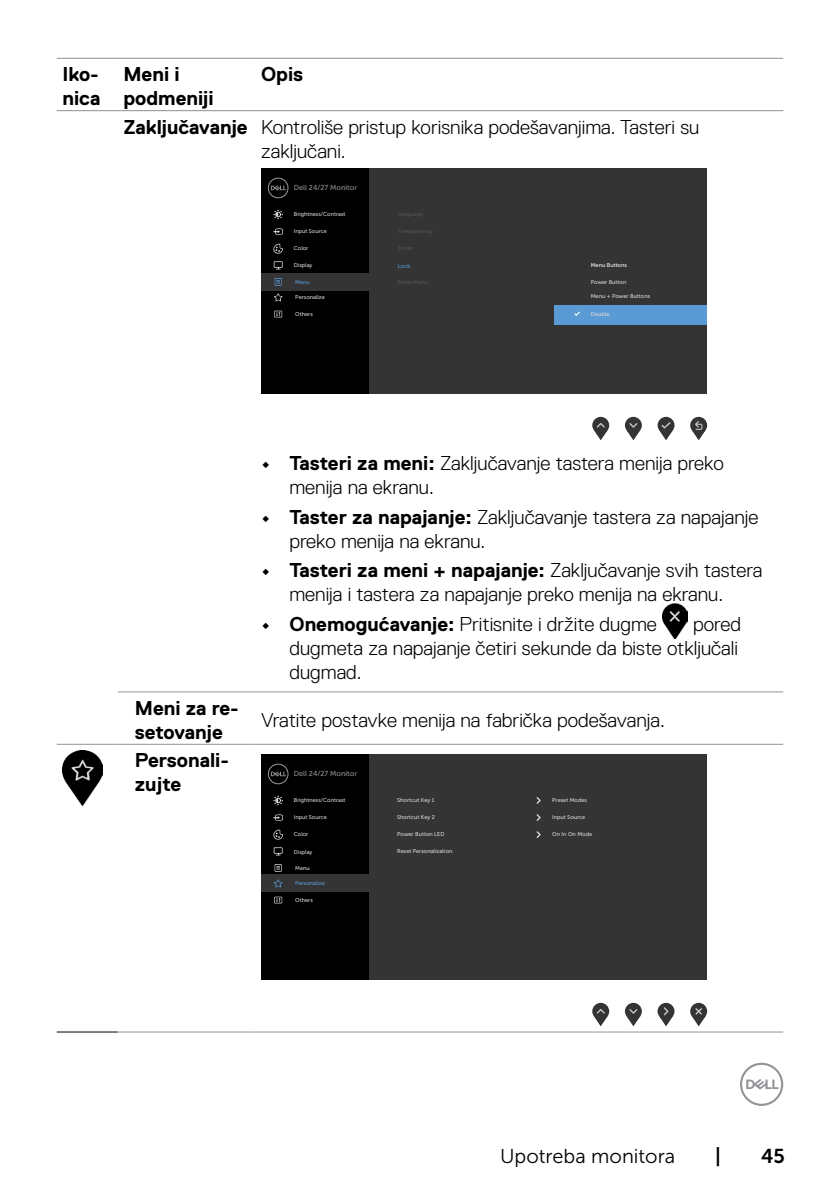
<style>
.page{position:relative;width:840px;height:1191px;background:#fff}
.page>*{position:absolute;margin:0;border:0;box-sizing:border-box;transform-origin:0 0}
.t1{font:300 20px/24px "Dell Replica";color:#000}
.t2{font:700 20px/24px "Dell Replica";color:#000}
.t3{font:20px "Museo Sans For Dell 300";color:#000}
.t4{font:20px "Museo Sans For Dell 700";color:#000}
.t5{font:7.2px "Museo Sans For Dell 500";color:#939393}
.t6{font:5.6px "Museo Sans For Dell 500";color:#d9d9d9}
.t7{font:5.6px "Museo Sans For Dell 500";color:#5b9bd5}
.t8{font:5.6px "Museo Sans For Dell 500";color:#fff}
.s1{font-weight:700}
</style>
<div class="page">
<svg style="left:740px;top:1062px;width:42px;height:44px"></svg>
<hr style="left:57px;top:1031px;width:61px;height:1px;background:#000">
<hr style="left:57px;top:110px;width:61px;height:1px;background:#939598">
<hr style="left:118px;top:110px;width:137px;height:1px;background:#939598">
<hr style="left:255px;top:110px;width:527px;height:1px;background:#939598">
<hr style="left:118px;top:691px;width:137px;height:1px;background:#939598">
<hr style="left:255px;top:691px;width:527px;height:1px;background:#939598">
<hr style="left:118px;top:744px;width:137px;height:1px;background:#939598">
<hr style="left:255px;top:744px;width:527px;height:1px;background:#939598">
<hr style="left:57px;top:744px;width:61px;height:1px;background:#939598">
<hr style="left:118px;top:1031px;width:137px;height:1px;background:#939598">
<hr style="left:255px;top:1031px;width:527px;height:1px;background:#939598">
<hr style="left:57px;top:58px;width:61px;height:1px;background:#939598">
<hr style="left:118px;top:58px;width:137px;height:1px;background:#939598">
<hr style="left:255px;top:58px;width:527px;height:1px;background:#939598">
<div style="left:261px;top:169px;width:445px;height:225px;background:#343435"></div>
<div style="left:261px;top:169px;width:107px;height:225px;background:#000"></div>
<div style="left:261px;top:273px;width:108px;height:18px;background:#343435"></div>
<svg style="left:268px;top:178px;width:20px;height:20px"></svg>
<svg style="left:273px;top:228px;width:10px;height:7px"></svg>
<svg style="left:273px;top:243px;width:10px;height:11px"></svg>
<svg style="left:274px;top:293px;width:8px;height:9px"></svg>
<svg style="left:273px;top:261px;width:9px;height:7px"></svg>
<div style="left:274px;top:262px;width:8px;height:5px;background:#000"></div>
<svg style="left:274px;top:278px;width:7px;height:8px"></svg>
<svg style="left:275px;top:279px;width:6px;height:6px"></svg>
<svg style="left:276px;top:312px;width:4px;height:4px"></svg>
<svg style="left:273px;top:210px;width:10px;height:9px"></svg>
<div style="left:592px;top:417px;width:17px;height:17px;background:#343435;border-radius:50%"></div>
<svg style="left:593px;top:423px;width:14px;height:17px"></svg>
<div style="left:624px;top:417px;width:17px;height:17px;background:#343435;border-radius:50%"></div>
<svg style="left:626px;top:423px;width:14px;height:17px"></svg>
<div style="left:657px;top:417px;width:17px;height:17px;background:#343435;border-radius:50%"></div>
<svg style="left:659px;top:422px;width:13px;height:18px"></svg>
<svg style="left:689px;top:417px;width:17px;height:17px"></svg>
<svg style="left:691px;top:421px;width:14px;height:19px"></svg>
<div style="left:554px;top:305px;width:152px;height:20px;background:#5b9bd5"></div>
<svg style="left:574px;top:312px;width:5px;height:4px"></svg>
<img style="left:662px;top:603px;width:25px;height:35px">
<img style="left:62px;top:750px;width:40px;height:56px">
<div style="left:261px;top:754px;width:445px;height:226px;background:#343435"></div>
<div style="left:261px;top:754px;width:107px;height:226px;background:#000"></div>
<div style="left:261px;top:874px;width:108px;height:18px;background:#343435"></div>
<svg style="left:268px;top:763px;width:20px;height:21px"></svg>
<svg style="left:273px;top:814px;width:10px;height:7px"></svg>
<svg style="left:273px;top:829px;width:10px;height:11px"></svg>
<svg style="left:274px;top:879px;width:8px;height:8px"></svg>
<svg style="left:273px;top:847px;width:9px;height:6px"></svg>
<div style="left:274px;top:848px;width:8px;height:5px;background:#000"></div>
<svg style="left:275px;top:864px;width:6px;height:7px"></svg>
<svg style="left:276px;top:866px;width:4px;height:3px"></svg>
<svg style="left:274px;top:896px;width:8px;height:7px"></svg>
<svg style="left:274px;top:897px;width:7px;height:5px"></svg>
<svg style="left:273px;top:795px;width:10px;height:10px"></svg>
<svg style="left:592px;top:1002px;width:17px;height:17px"></svg>
<svg style="left:593px;top:1009px;width:14px;height:17px"></svg>
<svg style="left:624px;top:1002px;width:17px;height:17px"></svg>
<svg style="left:626px;top:1009px;width:14px;height:17px"></svg>
<svg style="left:657px;top:1002px;width:17px;height:17px"></svg>
<svg style="left:659px;top:1007px;width:13px;height:19px"></svg>
<svg style="left:689px;top:1002px;width:17px;height:17px"></svg>
<svg style="left:691px;top:1008px;width:14px;height:18px"></svg>
<svg style="left:536px;top:814px;width:4px;height:7px"></svg>
<svg style="left:536px;top:831px;width:4px;height:7px"></svg>
<svg style="left:536px;top:797px;width:4px;height:7px"></svg>
<p class="t2" style="left:62px;top:62px;width:40px">Iko&shy;nica</p>
<p class="t2" style="left:123px;top:62px;width:92px">Meni i podmeniji</p>
<p class="t2" style="left:261px;top:62px;width:44px">Opis</p>
<p class="t1" style="left:261px;top:115px;width:439px;text-indent:-137px"><span class="s1">Zaključavanje</span> Kontroliše pristup korisnika podešavanjima. Tasteri su zaključani.</p>
<p class="t5" style="left:294px;top:184px;width:65px">Dell 24/27 Monitor</p>
<p class="t6" style="left:294px;top:228px;width:35px">Input Source</p>
<p class="t6" style="left:294px;top:245px;width:16px">Color</p>
<p class="t6" style="left:294px;top:211px;width:53px">Brightness/Contrast</p>
<p class="t6" style="left:294px;top:262px;width:20px">Display</p>
<p class="t7" style="left:295px;top:279px;width:16px">Menu</p>
<p class="t6" style="left:295px;top:311px;width:19px">Others</p>
<p class="t6" style="left:295px;top:294px;width:31px">Personalize</p>
<p class="t7" style="left:398px;top:263px;width:14px">Lock</p>
<p class="t8" style="left:590px;top:262px;width:38px">Menu Buttons</p>
<p class="t6" style="left:590px;top:279px;width:37px">Power Button</p>
<p class="t6" style="left:590px;top:293px;width:61px">Menu + Power Buttons</p>
<p class="t6" style="left:590px;top:310px;width:20px">Disable</p>
<p class="t1" style="left:289px;top:451px;width:435px;text-indent:-28px"><span class="s1">• Tasteri za meni:</span> Zaključavanje tastera menija preko menija na ekranu.</p>
<p class="t1" style="left:289px;top:505px;width:470px;text-indent:-28px"><span class="s1">• Taster za napajanje:</span> Zaključavanje tastera za napajanje preko menija na ekranu.</p>
<p class="t1" style="left:261px;top:558px;width:502px;text-align:center"><span class="s1">• Tasteri za meni + napajanje:</span> Zaključavanje svih tastera menija i tastera za napajanje preko menija na ekranu.</p>
<p class="t1" style="left:261px;top:612px;width:397px"><span class="s1">• Onemogućavanje:</span> Pritisnite i držite dugme</p>
<p class="t1" style="left:289px;top:612px;width:453px;text-indent:403px">pored dugmeta za napajanje četiri sekunde da biste otključali dugmad.</p>
<p class="t2" style="left:135px;top:696px;width:105px">Meni za re&shy;setovanje</p>
<p class="t1" style="left:261px;top:708px;width:405px">Vratite postavke menija na fabrička podešavanja.</p>
<p class="t2" style="left:135px;top:748px;width:96px">Personali&shy;zujte</p>
<p class="t5" style="left:294px;top:770px;width:65px">Dell 24/27 Monitor</p>
<p class="t6" style="left:294px;top:814px;width:35px">Input Source</p>
<p class="t6" style="left:294px;top:831px;width:16px">Color</p>
<p class="t6" style="left:294px;top:797px;width:53px">Brightness/Contrast</p>
<p class="t6" style="left:397px;top:797px;width:39px">Shortcut Key 1</p>
<p class="t6" style="left:552px;top:797px;width:36px">Preset Modes</p>
<p class="t6" style="left:397px;top:814px;width:39px">Shortcut Key 2</p>
<p class="t6" style="left:552px;top:814px;width:35px">Input Source</p>
<p class="t6" style="left:397px;top:831px;width:49px">Power Button LED</p>
<p class="t6" style="left:552px;top:831px;width:41px">On In On Mode</p>
<p class="t6" style="left:397px;top:848px;width:57px">Reset Personalization</p>
<p class="t6" style="left:294px;top:848px;width:20px">Display</p>
<p class="t6" style="left:295px;top:864px;width:16px">Menu</p>
<p class="t6" style="left:295px;top:897px;width:19px">Others</p>
<p class="t7" style="left:295px;top:880px;width:31px">Personalize</p>
<p class="t3" style="left:500px;top:1145px;width:176px">Upotreba monitora</p>
<p class="t4" style="left:715px;top:1144px;width:7px">|</p>
<p class="t4" style="left:760px;top:1144px;width:25px">45</p>
</div>
